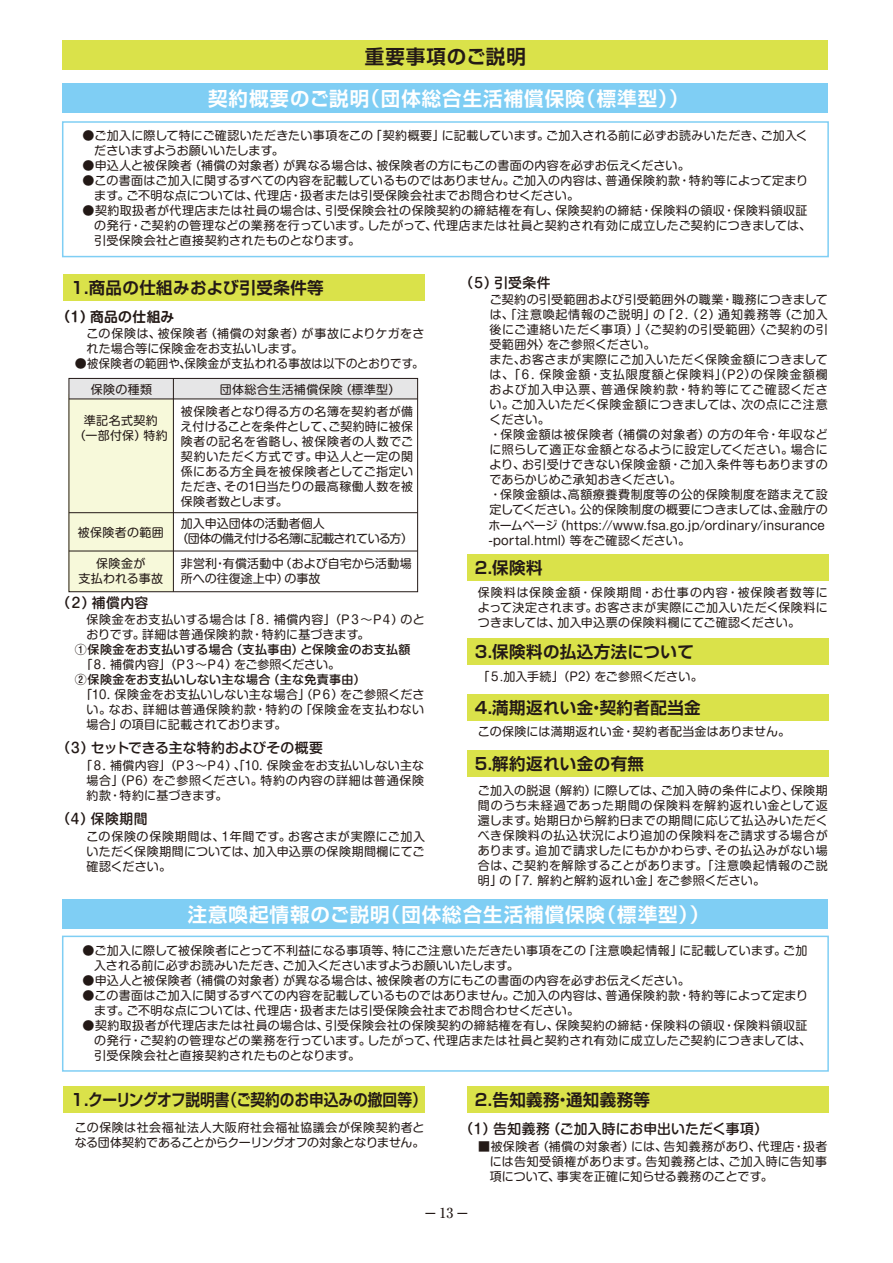
<style>
.page{position:relative;width:893px;height:1263px;background:#fff}
.page>*{position:absolute;margin:0;border:0;box-sizing:border-box;transform-origin:0 0}
.t1{font:700 19.5px "Shin Go Pro De";letter-spacing:.05em;color:#fff}
.t2{font:700 19.5px "Shin Go Pro De";letter-spacing:.05em;color:#231916}
.t3{font:500 18px "Ryumin Pro";color:#231916}
.t4{font:700 16.5px "Shin Go Pro De";letter-spacing:.025em;color:#231916}
.t5{font:700 16.5px "Shin Go Pro De";color:#231916}
.t6{font:500 13.8px "Shin M Go Pro";letter-spacing:.015em;color:#231916}
.t7{font:700 13.8px "Shin M Go Pro De";letter-spacing:.02em;color:#231916}
.t8{font:12px/15px "Shin M Go Pro";letter-spacing:.02em;color:#231916}
.t9{font:500 12px "Shin M Go Pro";letter-spacing:.025em;color:#231916}
.t10{font:12px/15px "Shin M Go Pro";letter-spacing:-.05em;color:#231916}
.t11{font:12px/15px "Shin M Go Pro";color:#231916}
.t12{font:12px "Shin M Go Pro";letter-spacing:-.02em;color:#231916}
.s1{font-size:13.8px}
</style>
<div class="page">
<div style="left:69px;top:394px;width:104px;height:198px;background:#f7f9da"></div>
<div style="left:69px;top:378px;width:349px;height:21px;background:#e6e6e7"></div>
<div style="left:69px;top:378px;width:349px;height:214px;border:1px solid #231916"></div>
<hr style="left:69px;top:399px;width:349px;height:1px;background:#231916">
<hr style="left:173px;top:378px;width:1px;height:214px;background:#231916">
<hr style="left:69px;top:551px;width:349px;height:1px;background:#231916">
<hr style="left:69px;top:512px;width:349px;height:1px;background:#231916">
<div style="left:63px;top:274px;width:362px;height:26px;background:#dae24a"></div>
<div style="left:467px;top:554px;width:361px;height:27px;background:#dae24a"></div>
<div style="left:467px;top:638px;width:361px;height:27px;background:#dae24a"></div>
<div style="left:467px;top:694px;width:361px;height:26px;background:#dae24a"></div>
<div style="left:467px;top:750px;width:361px;height:27px;background:#dae24a"></div>
<div style="left:63px;top:83px;width:765px;height:30px;background:#7fcef4"></div>
<div style="left:63px;top:40px;width:765px;height:30px;background:#dae24a"></div>
<div style="left:62px;top:121px;width:767px;height:136px;background:#fff;border:2px solid #7fcef4"></div>
<div style="left:63px;top:1086px;width:362px;height:27px;background:#dae24a"></div>
<div style="left:63px;top:899px;width:765px;height:30px;background:#7fcef4"></div>
<div style="left:62px;top:936px;width:767px;height:136px;background:#fff;border:2px solid #7fcef4"></div>
<div style="left:467px;top:1086px;width:361px;height:27px;background:#dae24a"></div>
<h1 class="t2" style="left:365px;top:41px;width:163px">重要事項のご説明</h1>
<h1 class="t1" style="left:208px;top:82px;width:482px">契約概要のご説明(団体総合生活補償保険（標準型））</h1>
<p class="t8" style="left:94px;top:127px;width:715px;text-indent:-12px">●ご加入に際して特にご確認いただきたい事項をこの「契約概要」に記載しています。ご加入される前に必ずお読みいただき、ご加入くださいますようお願いいたします。</p>
<p class="t8" style="left:83px;top:157px;width:609px">●申込人と被保険者（補償の対象者）が異なる場合は、被保険者の方にもこの書面の内容を必ずお伝えください。</p>
<p class="t8" style="left:94px;top:172px;width:715px;text-indent:-12px">●この書面はご加入に関するすべての内容を記載しているものではありません。ご加入の内容は、普通保険約款・特約等によって定まります。ご不明な点については、代理店・扱者または引受保険会社までお問合わせください。</p>
<p class="t8" style="left:94px;top:202px;width:718px;text-indent:-12px">●契約取扱者が代理店または社員の場合は、引受保険会社の保険契約の締結権を有し、保険契約の締結・保険料の領収・保険料領収証の発行・ご契約の管理などの業務を行っています。したがって、代理店または社員と契約され有効に成立したご契約につきましては、引受保険会社と直接契約されたものとなります。</p>
<h3 class="t4" style="left:69px;top:274px;width:256px">１．商品の仕組みおよび引受条件等</h3>
<p class="t7" style="left:63px;top:305px;width:113px">(１）商品の仕組み</p>
<p class="t8" style="left:87px;top:324px;width:339px">この保険は、被保険者（補償の対象者）が事故によりケガをされた場合等に保険金をお支払いします。</p>
<p class="t8" style="left:75px;top:354px;width:350px">●被保険者の範囲や､保険金が支払われる事故は以下のとおりです。</p>
<p class="t8" style="left:91px;top:380px;width:63px">保険の種類</p>
<p class="t8" style="left:220px;top:380px;width:206px">団体総合生活補償保険（標準型）　　</p>
<p class="t8" style="left:74px;top:411px;width:95px;text-align:center">準記名式契約<br>（一部付保）特約</p>
<p class="t8" style="left:181px;top:403px;width:234px;text-align:justify">被保険者となり得る方の名簿を契約者が備え付けることを条件として､ご契約時に被保険者の記名を省略し、被保険者の人数でご契約いただく方式です。申込人と一定の関係にある方全員を被保険者としてご指定いただき、その1日当たりの最高稼働人数を被保険者数とします。</p>
<p class="t8" style="left:78px;top:523px;width:87px">被保険者の範囲</p>
<p class="t8" style="left:78px;top:555px;width:86px;text-align:center">保険金が<br>支払われる事故</p>
<p class="t10" style="left:177px;top:514px;width:238px;text-indent:4px">加入申込団体の活動者個人<br>（団体の備え付ける名簿に記載されている方）</p>
<p class="t11" style="left:181px;top:555px;width:232px">非営利・有償活動中（および自宅から活動場所への往復途上中）の事故</p>
<p class="t6" style="left:63px;top:591px;width:87px">(２）補償内容</p>
<p class="t8" style="left:87px;top:611px;width:340px">保険金をお支払いする場合は「８．補償内容」（P３～P４）のとおりです。詳細は普通保険約款・特約に基づきます。</p>
<p class="t9" style="left:75px;top:640px;width:337px">①保険金をお支払いする場合（支払事由）と保険金のお支払額</p>
<p class="t12" style="left:87px;top:655px;width:255px">｢８．補償内容」（P３～P４）をご参照ください。</p>
<p class="t9" style="left:75px;top:670px;width:292px">②保険金をお支払いしない主な場合（主な免責事由）</p>
<p class="t8" style="left:87px;top:686px;width:339px;text-align:justify">｢10．保険金をお支払いしない主な場合｣（P６）をご参照ください。なお、詳細は普通保険約款・特約の「保険金を支払わない場合」の項目に記載されております。</p>
<p class="t6" style="left:63px;top:737px;width:261px">(３）セットできる主な特約およびその概要</p>
<p class="t8" style="left:87px;top:756px;width:339px;text-align:justify">｢８．補償内容」（P３～P４）､｢10．保険金をお支払いしない主な場合｣（P6）をご参照ください。特約の内容の詳細は普通保険約款・特約に基づきます。</p>
<p class="t6" style="left:63px;top:808px;width:86px">(４）保険期間</p>
<p class="t8" style="left:87px;top:827px;width:340px;text-align:justify">この保険の保険期間は、１年間です。お客さまが実際にご加入いただく保険期間については、加入申込票の保険期間欄にてご確認ください。</p>
<p class="t6" style="left:466px;top:271px;width:86px">(５）引受条件</p>
<p class="t8" style="left:488px;top:291px;width:341px">ご契約の引受範囲および引受範囲外の職業・職務につきましては、｢注意喚起情報のご説明」の「２．(２）通知義務等（ご加入後にご連絡いただく事項）」〈ご契約の引受範囲〉〈ご契約の引受範囲外〉をご参照ください。<br>また､お客さまが実際にご加入いただく保険金額につきましては、「６．保険金額・支払限度額と保険料｣(P2)の保険金額欄および加入申込票、普通保険約款・特約等にてご確認ください。ご加入いただく保険金額につきましては、次の点にご注意ください。<br>・保険金額は被保険者（補償の対象者）の方の年令・年収などに照らして適正な金額となるように設定してください。場合により、お引受けできない保険金額・ご加入条件等もありますのであらかじめご承知おきください。<br>・保険金額は､高額療養費制度等の公的保険制度を踏まえて設定してください。公的保険制度の概要につきましては､金融庁のホームページ（https://www.fsa.go.jp/ordinary/insurance -portal.html）等をご確認ください。</p>
<h3 class="t4" style="left:473px;top:554px;width:71px">２．保険料</h3>
<p class="t8" style="left:478px;top:583px;width:351px;text-align:justify">保険料は保険金額・保険期間・お仕事の内容・被保険者数等によって決定されます。お客さまが実際にご加入いただく保険料につきましては、加入申込票の保険料欄にてご確認ください。</p>
<h3 class="t4" style="left:473px;top:638px;width:223px">３．保険料の払込方法について</h3>
<h3 class="t4" style="left:473px;top:694px;width:229px">４．満期返れい金・契約者配当金</h3>
<p class="t8" style="left:478px;top:667px;width:226px">「５.加入手続」（P2）をご参照ください。</p>
<p class="t8" style="left:478px;top:722px;width:314px">この保険には満期返れい金・契約者配当金はありません。</p>
<h3 class="t4" style="left:473px;top:750px;width:173px">５．解約返れい金の有無</h3>
<p class="t8" style="left:478px;top:781px;width:351px;text-align:justify">ご加入の脱退（解約）に際しては、ご加入時の条件により、保険期間のうち未経過であった期間の保険料を解約返れい金として返還します。始期日から解約日までの期間に応じて払込みいただくべき保険料の払込状況により追加の保険料をご請求する場合があります。追加で請求したにもかかわらず、その払込みがない場合は、ご契約を解除することがあります。「注意喚起情報のご説明」の「７．解約と解約返れい金」をご参照ください。</p>
<h1 class="t1" style="left:188px;top:898px;width:523px">注意喚起情報のご説明(団体総合生活補償保険（標準型））</h1>
<p class="t8" style="left:94px;top:941px;width:714px;text-indent:-12px">●ご加入に際して被保険者にとって不利益になる事項等、特にご注意いただきたい事項をこの「注意喚起情報」に記載しています。ご加入される前に必ずお読みいただき、ご加入くださいますようお願いいたします。</p>
<p class="t8" style="left:83px;top:971px;width:609px">●申込人と被保険者（補償の対象者）が異なる場合は、被保険者の方にもこの書面の内容を必ずお伝えください。</p>
<p class="t8" style="left:94px;top:986px;width:715px;text-indent:-12px">●この書面はご加入に関するすべての内容を記載しているものではありません。ご加入の内容は、普通保険約款・特約等によって定まります。ご不明な点については、代理店・扱者または引受保険会社までお問合わせください。</p>
<p class="t8" style="left:94px;top:1016px;width:718px;text-indent:-12px">●契約取扱者が代理店または社員の場合は、引受保険会社の保険契約の締結権を有し、保険契約の締結・保険料の領収・保険料領収証の発行・ご契約の管理などの業務を行っています。したがって、代理店または社員と契約され有効に成立したご契約につきましては、引受保険会社と直接契約されたものとなります。</p>
<h3 class="t5" style="left:69px;top:1086px;width:359px">１．クーリングオフ説明書（ご契約のお申込みの撤回等）</h3>
<p class="t8" style="left:75px;top:1119px;width:351px">この保険は社会福祉法人大阪府社会福祉協議会が保険契約者となる団体契約であることからクーリングオフの対象となりません。</p>
<h3 class="t4" style="left:475px;top:1086px;width:177px">2．告知義務・通知義務等</h3>
<p class="t6" style="left:466px;top:1117px;width:304px">(１）告知義務（ご加入時にお申出いただく事項）</p>
<p class="t8" style="left:490px;top:1137px;width:339px;text-align:justify;text-indent:-23px">　■被保険者（補償の対象者）には、告知義務があり、代理店・扱者には告知受領権があります。告知義務とは、ご加入時に告知事項について、事実を正確に知らせる義務のことです。</p>
<h2 class="t3" style="left:422px;top:1199px;width:51px">－<span class="s1">13</span>－</h2>
</div>
